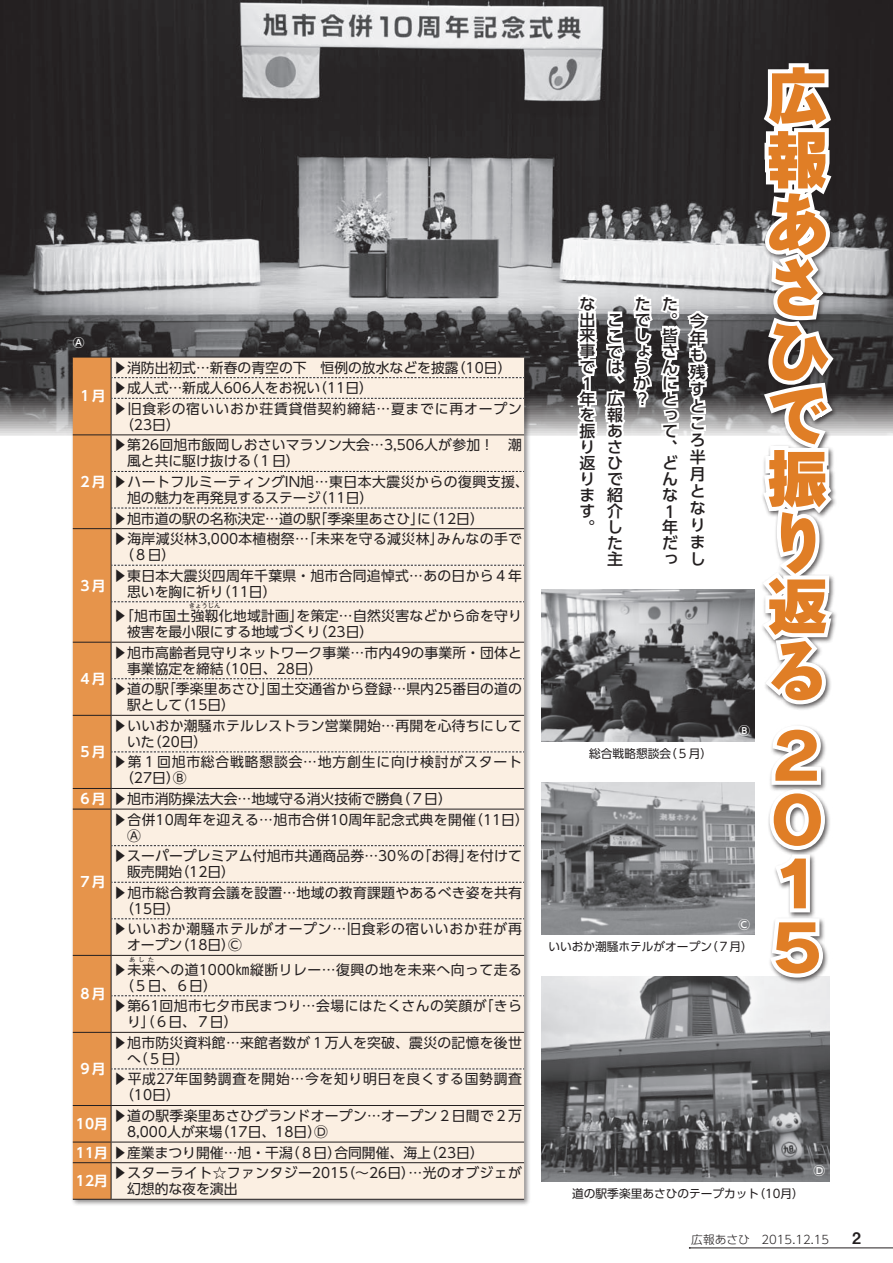
<style>
.page{position:relative;width:893px;height:1263px;background:#fff}
.page>*{position:absolute;margin:0;border:0;box-sizing:border-box;transform-origin:0 0}
.t1{font:63.75px/63.8px "Rodin Bokutoh Pro EB";color:#e07e26}
.t2{font:500 15.9px/15.9px "UD Shin Go Pro";color:#231f20;text-align:justify}
.t3{font:15.9px "Midashi Go Pro MB31";color:#231f20}
.t4{font:13.8px/15.9px "UD Shin Go Pro";letter-spacing:.02em;color:#231f20}
.t5{font:13.8px/20.5px "UD Shin Go Pro";color:#231f20}
.t6{font:13.8px/20.5px "UD Shin Go Pro";letter-spacing:.06em;color:#231f20}
.t7{font:13.8px/20.5px "UD Shin Go Pro";letter-spacing:.04em;color:#231f20}
.t8{font:13.8px/15.9px "UD Shin Go Pro";letter-spacing:.05em;color:#231f20}
.t9{font:700 13.8px "UD Shin Go Pro De";color:#fff}
.t10{font:11.7px "UD Shin Go Pro";color:#231f20}
.t11{font:300 11.7px "UD Shin Go Pro";color:#231f20}
.t12{font:500 11.7px "UD Shin Go Pro";color:#fff}
.t13{font:6.45px "UD Shin Go Pro";color:#231f20}
.s1{font-family:"UD Shin Go Pro De";font-weight:700;color:#fff}
</style>
<div class="page">
<img style="left:0;top:0;width:893px;height:436px">
<svg style="left:573px;top:292px;width:151px;height:144px"></svg>
<div style="left:70px;top:354px;width:487px;height:878px;background:#231f20;opacity:.5"></div>
<svg style="left:73px;top:357px;width:451px;height:842px;background:#f4e2d1"></svg>
<hr style="left:73px;top:1199px;width:38px;height:1px;background:#231f20">
<hr style="left:111px;top:1199px;width:413px;height:1px;background:#231f20">
<img style="left:541px;top:976px;width:288px;height:205px">
<img style="left:541px;top:783px;width:213px;height:151px">
<img style="left:541px;top:589px;width:213px;height:152px">
<div style="left:760px;top:60px;width:133px;height:999px;background:#231f20;opacity:.75"></div>
<svg style="left:752px;top:42px;width:88px;height:666px"></svg>
<svg style="left:765px;top:721px;width:64px;height:261px"></svg>
<hr style="left:690px;top:1247px;width:203px;height:1px;background:#231f20">
<p class="t12" style="left:73px;top:333px;width:13px">Ⓐ</p>
<p class="t9" style="left:78px;top:385px;width:29px">１月</p>
<p class="t9" style="left:78px;top:470px;width:29px">２月</p>
<p class="t9" style="left:78px;top:574px;width:29px">３月</p>
<p class="t9" style="left:78px;top:667px;width:29px">４月</p>
<p class="t9" style="left:78px;top:741px;width:29px">５月</p>
<p class="t9" style="left:78px;top:787px;width:29px">６月</p>
<p class="t9" style="left:78px;top:871px;width:29px">７月</p>
<p class="t9" style="left:78px;top:983px;width:29px">８月</p>
<p class="t9" style="left:78px;top:1058px;width:29px">９月</p>
<p class="t9" style="left:76px;top:1112px;width:34px">10月</p>
<p class="t5" style="left:313px;top:357px;width:147px;text-indent:-200px">▶消防出初式…新春の青空の下　恒例の放水などを披露（11日(</p>
<p class="t4" style="left:452px;top:359px;width:61px">（10日(</p>
<p class="t6" style="left:113px;top:377px;width:410px">▶成人式…新成人606人をお祝い<br>▶旧食彩の宿いいおか荘賃貸借契約締結…夏までに再オープン</p>
<p class="t4" style="left:120px;top:416px;width:61px">（23日(</p>
<p class="t4" style="left:244px;top:437px;width:279px;text-indent:-131px">▶第26回旭市飯岡しおさいマラソン大会…3,506人が参加！　潮（１日(</p>
<p class="t7" style="left:113px;top:450px;width:417px;text-indent:14px">風と共に駆け抜ける<br>▶ハートフルミーティングIN旭…東日本大震災からの復興支援、</p>
<p class="t4" style="left:314px;top:489px;width:61px">（11日(</p>
<p class="t5" style="left:314px;top:487px;width:172px;text-indent:-187px">旭の魅力を再発見するステージ<br>「季楽里あさひ （に」 12日(</p>
<p class="t5" style="left:113px;top:508px;width:209px">▶旭市道の駅の名称決定…道の駅</p>
<p class="t4" style="left:120px;top:531px;width:325px;text-indent:-7px">▶海岸減災林3,000本植樹祭…「未来を守る減災林」（８日(</p>
<p class="t4" style="left:217px;top:567px;width:306px;text-indent:-104px">▶東日本大震災四周年千葉県・旭市合同追悼式…あの日から４年（11日(</p>
<p class="t4" style="left:437px;top:531px;width:86px">みんなの手で</p>
<p class="t4" style="left:113px;top:579px;width:192px;line-height:24.5px;text-indent:14px">思いを胸に祈り<br>▶「旭市国土強靱化地域計画」</p>
<p class="t13" style="left:189px;top:601px;width:33px">きょうじん</p>
<p class="t4" style="left:314px;top:608px;width:210px;text-indent:-17px">を策定…自然災害などから命を守り（23日(</p>
<p class="t5" style="left:127px;top:621px;width:195px">被害を最小限にする地域づくり</p>
<p class="t4" style="left:217px;top:644px;width:307px;text-indent:-104px">▶旭市高齢者見守りネットワーク事業…市内49の事業所・団体と（10日、28日(</p>
<p class="t5" style="left:127px;top:658px;width:98px">事業協定を締結</p>
<p class="t4" style="left:162px;top:681px;width:113px">「季楽里あさひ」</p>
<p class="t4" style="left:113px;top:681px;width:57px">▶道の駅</p>
<p class="t4" style="left:267px;top:681px;width:257px">国土交通省から登録…県内25番目の道の</p>
<p class="t4" style="left:175px;top:697px;width:61px">（15日(</p>
<p class="t4" style="left:127px;top:697px;width:57px">駅として</p>
<p class="t4" style="left:148px;top:717px;width:376px;text-indent:-35px">▶いいおか潮騒ホテルレストラン営業開始…再開を心待ちにして（20日(</p>
<p class="t6" style="left:113px;top:731px;width:410px;text-indent:14px">いた<br>▶第１回旭市総合戦略懇談会…地方創生に向け検討がスタート</p>
<p class="t4" style="left:120px;top:770px;width:68px">（27日 Ⓑ）</p>
<p class="t4" style="left:397px;top:790px;width:57px">（７日(</p>
<p class="t5" style="left:113px;top:788px;width:292px">▶旭市消防操法大会…地域守る消火技術で勝負</p>
<p class="t4" style="left:469px;top:811px;width:61px">（11日(</p>
<p class="t4" style="left:127px;top:811px;width:351px;text-indent:-14px">▶合併10周年を迎える…旭市合併10周年記念式典を開催<br>Ⓐ</p>
<p class="t4" style="left:466px;top:848px;width:57px">を付けて</p>
<p class="t4" style="left:175px;top:848px;width:299px;text-indent:-62px">▶スーパープレミアム付旭市共通商品券…30％「のお得」（12日(</p>
<p class="t4" style="left:113px;top:861px;width:410px;line-height:20.5px;text-indent:14px">販売開始<br>▶旭市総合教育会議を設置…地域の教育課題やあるべき姿を共有</p>
<p class="t6" style="left:113px;top:898px;width:410px;text-indent:7px">（15日(<br>▶いいおか潮騒ホテルがオープン…旧食彩の宿いいおか荘が再</p>
<p class="t4" style="left:175px;top:937px;width:68px">（18日 Ⓒ）</p>
<p class="t4" style="left:127px;top:937px;width:57px">オープン</p>
<p class="t13" style="left:129px;top:954px;width:27px">あした</p>
<p class="t4" style="left:120px;top:977px;width:98px">（５日、６日(</p>
<p class="t4" style="left:113px;top:961px;width:410px">▶未来への道1000㎞縦断リレー…復興の地を未来へ向って走る</p>
<p class="t4" style="left:127px;top:998px;width:361px;text-indent:-14px">▶第61回旭市七夕市民まつり…会場にはたくさんの笑顔がり」（６日、７日(</p>
<p class="t4" style="left:480px;top:998px;width:44px">「きら</p>
<p class="t4" style="left:127px;top:1034px;width:396px;text-indent:-14px">▶旭市防災資料館…来館者数が１万人を突破、震災の記憶を後世（へ５日(</p>
<p class="t8" style="left:120px;top:1071px;width:403px;text-indent:-7px">▶平成27年国勢調査を開始…今を知り明日を良くする国勢調査（10日(</p>
<p class="t4" style="left:113px;top:1107px;width:410px">▶道の駅季楽里あさひグランドオープン…オープン２日間で２万</p>
<p class="t5" style="left:127px;top:1121px;width:97px">8,000人が来場</p>
<p class="t4" style="left:216px;top:1123px;width:114px">（17日、18日 Ⓓ）</p>
<p class="t4" style="left:286px;top:1144px;width:57px">（８日）</p>
<p class="t4" style="left:424px;top:1144px;width:61px">（23日(</p>
<p class="t4" style="left:334px;top:1144px;width:98px">合同開催、海上</p>
<p class="t5" style="left:76px;top:1142px;width:218px"><span class="s1">11月</span> ▶産業まつり開催…旭・干潟</p>
<p class="t9" style="left:76px;top:1170px;width:34px">12月</p>
<p class="t4" style="left:341px;top:1165px;width:182px">（〜26日）…光のオブジェが</p>
<p class="t4" style="left:113px;top:1165px;width:237px">▶スターライト☆ファンタジー2015</p>
<p class="t5" style="left:127px;top:1178px;width:112px">幻想的な夜を演出</p>
<p class="t2" style="left:579px;top:295px;width:17px">な出来事で</p>
<p class="t2" style="left:579px;top:375px;width:11px">１</p>
<p class="t2" style="left:579px;top:391px;width:17px;text-align:left">年を振り返ります</p>
<p class="t2" style="left:579px;top:518px;width:16px">。</p>
<p class="t2" style="left:607px;top:311px;width:17px">ここでは</p>
<p class="t2" style="left:607px;top:375px;width:16px">、</p>
<p class="t2" style="left:607px;top:391px;width:17px">広報あさひで紹介した主</p>
<p class="t2" style="left:635px;top:295px;width:17px;text-align:left">たでしょうか</p>
<p class="t2" style="left:635px;top:391px;width:13px">?</p>
<p class="t2" style="left:662px;top:295px;width:16px">た</p>
<p class="t2" style="left:662px;top:311px;width:16px">。</p>
<p class="t2" style="left:662px;top:327px;width:17px">皆さんにとって</p>
<p class="t2" style="left:662px;top:439px;width:16px">、</p>
<p class="t2" style="left:662px;top:455px;width:17px">どんな</p>
<p class="t2" style="left:662px;top:503px;width:11px">１</p>
<p class="t2" style="left:662px;top:519px;width:17px">年だっ</p>
<p class="t2" style="left:690px;top:312px;width:17px;line-height:17.1px;text-align:left">今年も残すところ半月となりまし</p>
<p class="t10" style="left:589px;top:744px;width:83px">総合戦略懇談会</p>
<p class="t10" style="left:665px;top:744px;width:48px">（５月(</p>
<p class="t12" style="left:738px;top:721px;width:13px">Ⓑ</p>
<p class="t12" style="left:738px;top:915px;width:13px">Ⓒ</p>
<p class="t10" style="left:548px;top:937px;width:165px">いいおか潮騒ホテルがオープン</p>
<p class="t10" style="left:706px;top:937px;width:48px">（７月(</p>
<h1 class="t1" style="left:765px;top:61px;width:64px">広報あさひで振り返る</h1>
<h1 class="t1" style="left:765px;top:722px;width:57px">２<br>０<br>１<br>５</h1>
<p class="t10" style="left:572px;top:1184px;width:189px">道の駅季楽里あさひのテープカット</p>
<p class="t10" style="left:753px;top:1184px;width:52px">（10月(</p>
<p class="t12" style="left:813px;top:1161px;width:13px">Ⓓ</p>
<p class="t11" style="left:691px;top:1230px;width:60px">広報あさひ</p>
<p class="t11" style="left:761px;top:1230px;width:69px">2015.12.15</p>
<p class="t3" style="left:852px;top:1225px;width:10px">2</p>
</div>
